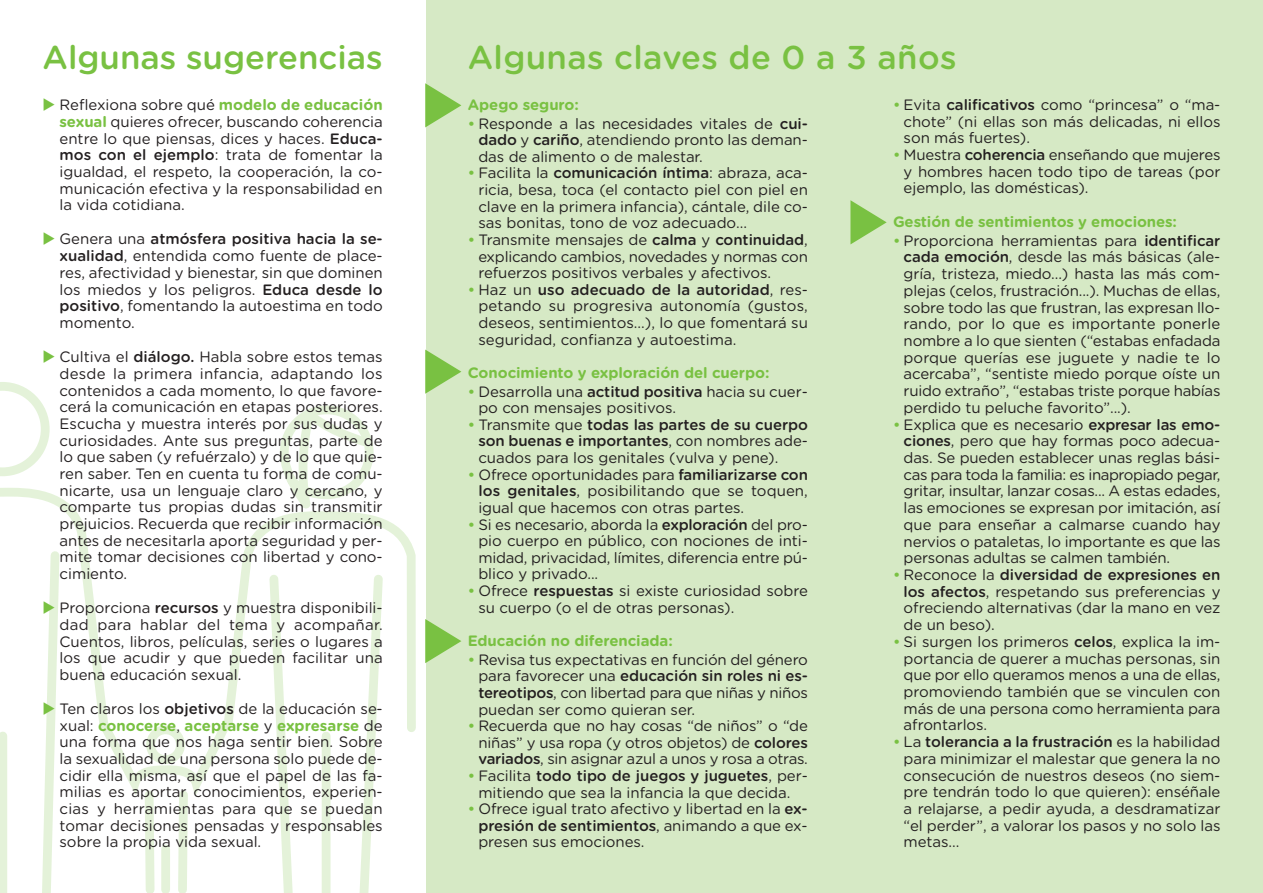
<style>
.page{position:relative;width:1263px;height:893px;background:#fff}
.page>*{position:absolute;margin:0;border:0;box-sizing:border-box;transform-origin:0 0}
.t1{font:500 33px "Gotham Rounded";color:#79c142}
.t2{font:15px/16.6px "Gotham Rounded";letter-spacing:-.005em;color:#231f20;text-align:justify}
.t3{font:700 15px "Gotham Rounded";letter-spacing:-.005em;color:#79c142}
.s1{font-weight:500;color:#79c142}
.s2{font-weight:500}
.s3{color:#79c142}
.s4{font-weight:700;color:#79c142}
</style>
<div class="page">
<div style="left:425px;top:0;width:838px;height:893px;background:#d6e9c5"></div>
<svg style="left:0;top:382px;width:50px;height:94px"></svg>
<svg style="left:237px;top:516px;width:179px;height:221px"></svg>
<svg style="left:265px;top:570px;width:33px;height:323px"></svg>
<svg style="left:354px;top:570px;width:34px;height:323px"></svg>
<div style="left:322px;top:736px;width:8px;height:157px;background:#e4f2d9"></div>
<svg style="left:0;top:488px;width:237px;height:405px"></svg>
<div style="left:146px;top:725px;width:39px;height:39px;border:9px solid #79c142;border-radius:50%"></div>
<div style="left:161px;top:849px;width:9px;height:41px;background:#e4f2d9"></div>
<svg style="left:280px;top:405px;width:94px;height:111px"></svg>
<svg style="left:425px;top:83px;width:36px;height:44px"></svg>
<svg style="left:425px;top:350px;width:36px;height:44px"></svg>
<svg style="left:425px;top:619px;width:36px;height:44px"></svg>
<svg style="left:850px;top:200px;width:37px;height:44px"></svg>
<h1 class="t1" style="left:43px;top:46px;width:342px">Algunas sugerencias</h1>
<h1 class="t1" style="left:468px;top:46px;width:490px">Algunas claves de 0 a 3 años</h1>
<p class="t3" style="left:468px;top:99px;width:113px">Apego seguro:</p>
<p class="t2" style="left:478px;top:116px;width:331px;text-indent:-11px"><span class="s1">•</span> Responde a las necesidades vitales de <span class="s2">cui&shy;dado</span> y <span class="s2">cariño</span>, atendiendo pronto las deman&shy;das de alimento o de malestar.</p>
<p class="t2" style="left:478px;top:166px;width:331px;text-indent:-11px"><span class="s1">•</span> Facilita la <span class="s2">comunicación íntima</span>: abraza, aca&shy;ricia, besa, toca (el contacto piel con piel en clave en la primera infancia), cántale, dile co&shy;sas bonitas, tono de voz adecuado...</p>
<p class="t2" style="left:478px;top:233px;width:331px;text-indent:-11px"><span class="s1">•</span> Transmite mensajes de <span class="s2">calma</span> y <span class="s2">continuidad</span>, explicando cambios, novedades y normas con refuerzos positivos verbales y afectivos.</p>
<p class="t2" style="left:478px;top:282px;width:331px;text-indent:-11px"><span class="s1">•</span> Haz un <span class="s2">uso adecuado de la autoridad</span>, res&shy;petando su progresiva autonomía (gustos, deseos, sentimientos...), lo que fomentará su seguridad, confianza y autoestima.</p>
<p class="t3" style="left:468px;top:367px;width:303px">Conocimiento y exploración del cuerpo:</p>
<p class="t2" style="left:478px;top:384px;width:331px;text-indent:-11px"><span class="s1">•</span> Desarrolla una <span class="s2">actitud positiva</span> hacia su cuer&shy;po con mensajes positivos.</p>
<p class="t2" style="left:478px;top:417px;width:331px;text-indent:-11px"><span class="s1">•</span> Transmite que <span class="s2">todas las partes de su cuerpo son buenas e importantes</span>, con nombres ade&shy;cuados para los genitales (vulva y pene).</p>
<p class="t2" style="left:478px;top:467px;width:331px;text-indent:-11px"><span class="s1">•</span> Ofrece oportunidades para <span class="s2">familiarizarse con los genitales</span>, posibilitando que se toquen, igual que hacemos con otras partes.</p>
<p class="t2" style="left:478px;top:517px;width:331px;text-indent:-11px"><span class="s1">•</span> Si es necesario, aborda la <span class="s2">exploración</span> del pro&shy;pio cuerpo en público, con nociones de inti&shy;midad, privacidad, límites, diferencia entre pú&shy;blico y privado...</p>
<p class="t2" style="left:478px;top:584px;width:331px;text-indent:-11px"><span class="s1">•</span> Ofrece <span class="s2">respuestas</span> si existe curiosidad sobre su cuerpo (o el de otras personas).</p>
<p class="t3" style="left:468px;top:635px;width:207px">Educación no diferenciada:</p>
<p class="t2" style="left:478px;top:652px;width:331px;text-indent:-11px"><span class="s1">•</span> Revisa tus expectativas en función del género para favorecer una <span class="s2">educación sin roles ni es&shy;tereotipos</span>, con libertad para que niñas y niños puedan ser como quieran ser.</p>
<p class="t2" style="left:478px;top:719px;width:331px;text-indent:-11px"><span class="s1">•</span> Recuerda que no hay cosas “de niños” o “de niñas” y usa ropa (y otros objetos) de <span class="s2">colores variados</span>, sin asignar azul a unos y rosa a otras.</p>
<p class="t2" style="left:468px;top:769px;width:342px;text-align:center"><span class="s1">•</span> Facilita <span class="s2">todo tipo de juegos y juguetes</span>, per&shy;mitiendo que sea la infancia la que decida.</p>
<p class="t2" style="left:478px;top:802px;width:331px;text-indent:-11px"><span class="s1">•</span> Ofrece igual trato afectivo y libertad en la <span class="s2">ex&shy;presión de sentimientos</span>, animando a que ex&shy;presen sus emociones.</p>
<p class="t2" style="left:60px;top:97px;width:325px;text-indent:-17px"><span class="s3">◆</span> Reflexiona sobre qué <span class="s4">modelo de educación sexual</span> quieres ofrecer, buscando coherencia entre lo que piensas, dices y haces. <span class="s2">Educa&shy;mos con el ejemplo</span>: trata de fomentar la igualdad, el respeto, la cooperación, la co&shy;municación efectiva y la responsabilidad en la vida cotidiana.</p>
<p class="t2" style="left:60px;top:232px;width:325px;text-indent:-17px"><span class="s3">◆</span> Genera una <span class="s2">atmósfera positiva hacia la se&shy;xualidad</span>, entendida como fuente de place&shy;res, afectividad y bienestar, sin que dominen los miedos y los peligros. <span class="s2">Educa desde lo positivo</span>, fomentando la autoestima en todo momento.</p>
<p class="t2" style="left:60px;top:349px;width:325px;text-indent:-17px"><span class="s3">◆</span> Cultiva el <span class="s2">diálogo.</span> Habla sobre estos temas desde la primera infancia, adaptando los contenidos a cada momento, lo que favore&shy;cerá la comunicación en etapas posteriores.<br>Escucha y muestra interés por sus dudas y curiosidades. Ante sus preguntas, parte de lo que saben (y refuérzalo) y de lo que quie&shy;ren saber. Ten en cuenta tu forma de comu&shy;nicarte, usa un lenguaje claro y cercano, y comparte tus propias dudas sin transmitir prejuicios. Recuerda que recibir información antes de necesitarla aporta seguridad y per&shy;mite tomar decisiones con libertad y cono&shy;cimiento.</p>
<p class="t2" style="left:60px;top:600px;width:325px;text-indent:-17px"><span class="s3">◆</span> Proporciona <span class="s2">recursos</span> y muestra disponibili&shy;dad para hablar del tema y acompañar.<br>Cuentos, libros, películas, series o lugares a los que acudir y que pueden facilitar una buena educación sexual.</p>
<p class="t2" style="left:60px;top:701px;width:325px;text-indent:-17px"><span class="s3">◆</span> Ten claros los <span class="s2">objetivos</span> de la educación se&shy;xual: <span class="s4">conocerse</span>, <span class="s4">aceptarse</span> y <span class="s4">expresarse</span> de una forma que nos haga sentir bien. Sobre la sexualidad de una persona solo puede de&shy;cidir ella misma, así que el papel de las fa&shy;milias es aportar conocimientos, experien&shy;cias y herramientas para que se puedan tomar decisiones pensadas y responsables sobre la propia vida sexual.</p>
<p class="t2" style="left:904px;top:97px;width:318px;text-indent:-11px"><span class="s1">•</span> Evita <span class="s2">calificativos</span> como “princesa” o “ma&shy;chote” (ni ellas son más delicadas, ni ellos son más fuertes).</p>
<p class="t2" style="left:904px;top:148px;width:318px;text-indent:-11px"><span class="s1">•</span> Muestra <span class="s2">coherencia</span> enseñando que mujeres y hombres hacen todo tipo de tareas (por ejemplo, las domésticas).</p>
<p class="t3" style="left:893px;top:216px;width:285px">Gestión de sentimientos y emociones:</p>
<p class="t2" style="left:904px;top:233px;width:318px;text-indent:-11px"><span class="s1">•</span> Proporciona herramientas para <span class="s2">identificar cada emoción</span>, desde las más básicas (ale&shy;gría, tristeza, miedo...) hasta las más com&shy;plejas (celos, frustración...). Muchas de ellas, sobre todo las que frustran, las expresan llo&shy;rando, por lo que es importante ponerle nombre a lo que sienten (“estabas enfadada porque querías ese juguete y nadie te lo acercaba”, “sentiste miedo porque oíste un ruido extraño”, “estabas triste porque habías perdido tu peluche favorito”...).</p>
<p class="t2" style="left:904px;top:417px;width:318px;text-indent:-11px"><span class="s1">•</span> Explica que es necesario <span class="s2">expresar las emo&shy;ciones</span>, pero que hay formas poco adecua&shy;das. Se pueden establecer unas reglas bási&shy;cas para toda la familia: es inapropiado pegar, gritar, insultar, lanzar cosas... A estas edades, las emociones se expresan por imitación, así que para enseñar a calmarse cuando hay nervios o pataletas, lo importante es que las personas adultas se calmen también.</p>
<p class="t2" style="left:904px;top:568px;width:318px;text-indent:-11px"><span class="s1">•</span> Reconoce la <span class="s2">diversidad de expresiones en los afectos</span>, respetando sus preferencias y ofreciendo alternativas (dar la mano en vez de un beso).</p>
<p class="t2" style="left:904px;top:634px;width:318px;text-indent:-11px"><span class="s1">•</span> Si surgen los primeros <span class="s2">celos</span>, explica la im&shy;portancia de querer a muchas personas, sin que por ello queramos menos a una de ellas, promoviendo también que se vinculen con más de una persona como herramienta para afrontarlos.</p>
<p class="t2" style="left:904px;top:735px;width:318px;text-indent:-11px"><span class="s1">•</span> La <span class="s2">tolerancia a la frustración</span> es la habilidad para minimizar el malestar que genera la no consecución de nuestros deseos (no siem&shy;pre tendrán todo lo que quieren): enséñale a relajarse, a pedir ayuda, a desdramatizar “el perder”, a valorar los pasos y no solo las metas...</p>
</div>
